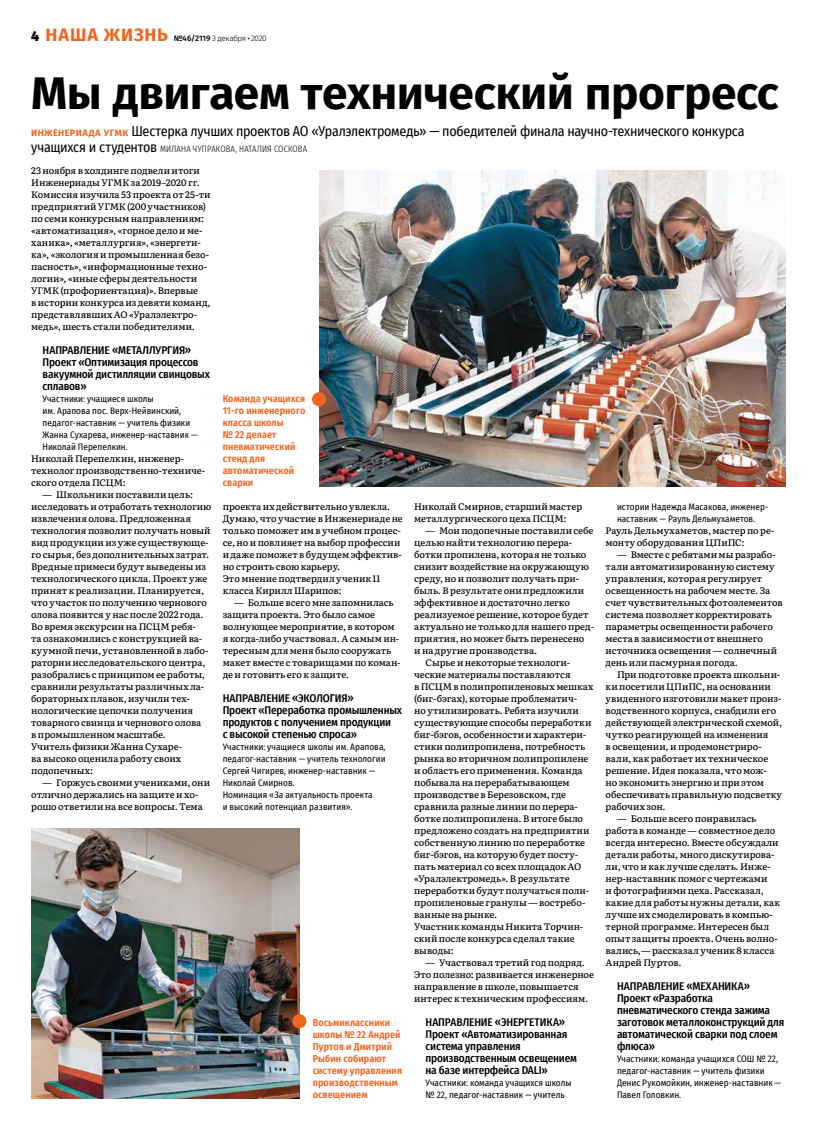
<style>
.page{position:relative;width:817px;height:1134px;background:#fff}
.page>*{position:absolute;margin:0;border:0;box-sizing:border-box;transform-origin:0 0}
.t1{font:700 46px "Fira Sans";letter-spacing:-.01em;color:#000}
.t2{font:700 18px "Fira Sans";letter-spacing:.055em;color:#f26521}
.t3{font:14px "Fira Sans Condensed";letter-spacing:-.025em;color:#000}
.t4{font:500 11.2px/12px "Fira Sans Condensed";letter-spacing:-.015em;color:#000}
.t5{font:600 10px/12px "Fira Sans Condensed";letter-spacing:.01em;color:#f26521}
.t6{font:500 9.4px/12px "Literata";letter-spacing:-.005em;color:#000}
.t7{font:9.2px/12px "Fira Sans Condensed";color:#000}
.t8{font:300 extra-condensed 9.2px "Fira Sans";letter-spacing:.02em;color:#000}
.t9{font:300 8px "Fira Sans";letter-spacing:-.035em;color:#000}
.s1{font-weight:900;font-size:14px;color:#000}
.s2{font-weight:500}
.s3{font-weight:900}
.s4{font-family:"Fira Sans";font-weight:700;font-size:9.2px;color:#f26521}
.s5{font-family:"Fira Sans Condensed";font-weight:400;font-stretch:normal;font-size:14px}
</style>
<div class="page">
<img style="left:319px;top:170px;width:466px;height:316px">
<img style="left:31px;top:828px;width:268px;height:270px">
<div style="left:292px;top:1014px;width:14px;height:14px;background:#f26521;border-radius:50%"></div>
<div style="left:312px;top:392px;width:14px;height:14px;background:#f26521;border-radius:50%"></div>
<h2 class="t2" style="left:31px;top:19px;width:138px"><span class="s1">4</span> НАША ЖИЗНЬ</h2>
<p class="t9" style="left:174px;top:32px;width:94px"><span class="s2">№46/2119</span> 3 декабря <span class="s3">·</span> 2020</p>
<h1 class="t1" style="left:31px;top:55px;width:749px">Мы двигаем технический прогресс</h1>
<h3 class="t3" style="left:31px;top:121px;width:714px"><span class="s4">ИНЖЕНЕРИАДА УГМК</span> Шестерка лучших проектов АО «Уралэлектромедь» — победителей финала научно-технического конкурса</h3>
<p class="t8" style="left:31px;top:142px;width:277px"><span class="s5">учащихся и студентов</span> МИЛАНА ЧУПРАКОВА, НАТАЛИЯ СОСКОВА</p>
<p class="t6" style="left:31px;top:164px;width:181px">23 ноября в холдинге подвели итоги Инженериады УГМК за 2019–2020 гг.<br>Комиссия изучила 53 проекта от 25-ти предприятий УГМК (200 участников) по семи конкурсным направлениям: «автоматизация», «горное дело и ме&shy;ханика», «металлургия», «энергети&shy;ка», «экология и промышленная безо&shy;пасность», «информационные техно&shy;логии», «иные сферы деятельности УГМК (профориентация)». Впервые<br>в истории конкурса из девяти команд, представлявших АО «Уралэлектро&shy;медь», шесть стали победителями.</p>
<p class="t4" style="left:43px;top:344px;width:169px">НАПРАВЛЕНИЕ «МЕТАЛЛУРГИЯ»<br>Проект «Оптимизация процессов вакуумной дистилляции свинцовых сплавов»</p>
<p class="t7" style="left:43px;top:393px;width:156px">Участники: учащиеся школы<br>им. Арапова пос. Верх-Нейвинский, педагог-наставник — учитель физики<br>Жанна Сухарева, инженер-наставник —<br>Николай Перепелкин.</p>
<p class="t6" style="left:31px;top:452px;width:175px">Николай Перепелкин, инженер&shy;технолог производственно-техниче&shy;ского отдела ПСЦМ:</p>
<p class="t6" style="left:31px;top:488px;width:181px;text-indent:11px">— Школьники поставили цель: исследовать и отработать технологию извлечения олова. Предложенная технология позволит получать новый вид продукции из уже существующе&shy;го сырья, без дополнительных затрат.<br>Вредные примеси будут выведены из технологического цикла. Проект уже принят к реализации. Планируется, что участок по получению чернового олова появится у нас после 2022 года.<br>Во время экскурсии на ПСЦМ ребя-<br>та ознакомились с конструкцией ва&shy;куумной печи, установленной в лабо&shy;ратории исследовательского центра, разобрались с принципом ее работы, сравнили результаты различных ла&shy;бораторных плавок, изучили тех&shy;нологические цепочки получения товарного свинца и чернового олова<br>в промышленном масштабе.<br>Учитель физики Жанна Сухаре-<br>ва высоко оценила работу своих подопечных:</p>
<p class="t6" style="left:31px;top:776px;width:180px;text-indent:11px">— Горжусь своими учениками, они отлично держались на защите и хо&shy;рошо ответили на все вопросы. Тема</p>
<p class="t5" style="left:223px;top:392px;width:84px">Команда учащихся<br>11-го инженерного класса школы<br>№ 22 делает пневматический стенд для автоматической сварки</p>
<p class="t6" style="left:223px;top:500px;width:181px">проекта их действительно увлекла.<br>Думаю, что участие в Инженериаде не только поможет им в учебном процес&shy;се, но и повлияет на выбор профессии и даже поможет в будущем эффектив&shy;но строить свою карьеру.<br>Это мнение подтвердил ученик 11 класса Кирилл Шарипов:</p>
<p class="t6" style="left:223px;top:596px;width:179px;text-indent:11px">— Больше всего мне запомнилась защита проекта. Это было самое волнующее мероприятие, в котором я когда-либо участвовал. А самым ин&shy;тересным для меня было сооружать макет вместе с товарищами по коман&shy;де и готовить его к защите.</p>
<p class="t4" style="left:223px;top:692px;width:181px">НАПРАВЛЕНИЕ «ЭКОЛОГИЯ»<br>Проект «Переработка промышленных продуктов с получением продукции<br>с высокой степенью спроса»</p>
<p class="t7" style="left:223px;top:741px;width:164px">Участники: учащиеся школы им. Арапова, педагог-наставник — учитель технологии Сергей Чигирев, инженер-наставник — Николай Смирнов.<br>Номинация «За актуальность проекта<br>и высокий потенциал развития».</p>
<p class="t6" style="left:414px;top:500px;width:170px">Николай Смирнов, старший мастер металлургического цеха ПСЦМ:</p>
<p class="t6" style="left:425px;top:524px;width:169px">— Мои подопечные поставили себе</p>
<p class="t6" style="left:414px;top:536px;width:159px">целью найти технологию перера-</p>
<p class="t6" style="left:414px;top:548px;width:174px">ботки пропилена, которая не только</p>
<p class="t6" style="left:414px;top:560px;width:176px">снизит воздействие на окружающую</p>
<p class="t6" style="left:414px;top:572px;width:166px">среду, но и позволит получать при-</p>
<p class="t6" style="left:414px;top:584px;width:171px">быль. В результате они предложили</p>
<p class="t6" style="left:414px;top:596px;width:157px">эффективное и достаточно легко</p>
<p class="t6" style="left:414px;top:608px;width:176px">реализуемое решение, которое будет</p>
<p class="t6" style="left:414px;top:620px;width:181px">актуально не только для нашего пред-</p>
<p class="t6" style="left:414px;top:632px;width:172px">приятия, но может быть перенесено</p>
<p class="t6" style="left:414px;top:644px;width:125px">и на другие производства.</p>
<p class="t6" style="left:425px;top:656px;width:146px">Сырье и некоторые технологи-</p>
<p class="t6" style="left:414px;top:668px;width:158px">ческие материалы поставляются</p>
<p class="t6" style="left:414px;top:680px;width:181px">в ПСЦМ в полипропиленовых мешках</p>
<p class="t6" style="left:414px;top:692px;width:164px">(биг-бэгах), которые проблематич-</p>
<p class="t6" style="left:414px;top:704px;width:166px">но утилизировать. Ребята изучили</p>
<p class="t6" style="left:414px;top:716px;width:179px">существующие способы переработки</p>
<p class="t6" style="left:414px;top:728px;width:173px">биг-бэгов, особенности и характери-</p>
<p class="t6" style="left:414px;top:740px;width:172px">стики полипропилена, потребность</p>
<p class="t6" style="left:414px;top:752px;width:176px">рынка во вторичном полипропилене</p>
<p class="t6" style="left:414px;top:764px;width:170px">и область его применения. Команда</p>
<p class="t6" style="left:414px;top:776px;width:157px">побывала на перерабатывающем</p>
<p class="t6" style="left:414px;top:788px;width:153px">производстве в Березовском, где</p>
<p class="t6" style="left:414px;top:800px;width:165px">сравнила разные линии по перера-</p>
<p class="t6" style="left:414px;top:812px;width:170px">ботке полипропилена. В итоге было</p>
<p class="t6" style="left:414px;top:824px;width:177px">предложено создать на предприятии</p>
<p class="t6" style="left:414px;top:836px;width:172px">собственную линию по переработке</p>
<p class="t6" style="left:414px;top:848px;width:165px">биг-бэгов, на которую будет посту-</p>
<p class="t6" style="left:414px;top:860px;width:169px">пать материал со всех площадок АО</p>
<p class="t6" style="left:414px;top:872px;width:157px">«Уралэлектромедь». В результате</p>
<p class="t6" style="left:414px;top:884px;width:176px">переработки будут получаться поли-</p>
<p class="t6" style="left:414px;top:896px;width:173px">пропиленовые гранулы — востребо-</p>
<p class="t6" style="left:414px;top:908px;width:85px">ванные на рынке.</p>
<p class="t6" style="left:414px;top:920px;width:171px">Участник команды Никита Торчин-</p>
<p class="t6" style="left:414px;top:932px;width:162px">ский после конкурса сделал такие</p>
<p class="t6" style="left:414px;top:944px;width:41px">выводы:</p>
<p class="t6" style="left:414px;top:956px;width:181px;text-indent:11px">— Участвовал третий год подряд.<br>Это полезно: развивается инженерное направление в школе, повышается интерес к техническим профессиям.</p>
<p class="t4" style="left:425px;top:1016px;width:153px">НАПРАВЛЕНИЕ «ЭНЕРГЕТИКА»<br>Проект «Автоматизированная система управления производственным освещением на базе интерфейса DALI»</p>
<p class="t7" style="left:425px;top:1077px;width:147px">Участники: команда учащихся школы № 22, педагог-наставник — учитель</p>
<p class="t7" style="left:617px;top:501px;width:153px">истории Надежда Масакова, инженер&shy;наставник — Рауль Дельмухаметов.</p>
<p class="t6" style="left:605px;top:524px;width:170px">Рауль Дельмухаметов, мастер по ре&shy;монту оборудования ЦПиПС:</p>
<p class="t6" style="left:605px;top:548px;width:179px;text-indent:11px">— Вместе с ребятами мы разрабо&shy;тали автоматизированную систему управления, которая регулирует освещенность на рабочем месте. За счет чувствительных фотоэлементов система позволяет корректировать параметры освещенности рабочего места в зависимости от внешнего источника освещения — солнечный день или пасмурная погода.</p>
<p class="t6" style="left:605px;top:668px;width:178px;text-indent:11px">При подготовке проекта школьни&shy;ки посетили ЦПиПС, на основании увиденного изготовили макет произ&shy;водственного корпуса, снабдили его действующей электрической схемой, чутко реагирующей на изменения<br>в освещении, и продемонстриро&shy;вали, как работает их техническое решение. Идея показала, что мож-<br>но экономить энергию и при этом обеспечивать правильную подсветку рабочих зон.</p>
<p class="t6" style="left:605px;top:812px;width:176px;text-indent:11px">— Больше всего понравилась работа в команде — совместное дело всегда интересно. Вместе обсуждали детали работы, много дискутирова&shy;ли, что и как лучше сделать. Инже&shy;нер-наставник помог с чертежами<br>и фотографиями цеха. Рассказал, какие для работы нужны детали, как лучше их смоделировать в компью&shy;терной программе. Интересен был опыт защиты проекта. Очень волно&shy;вались, — рассказал ученик 8 класса<br>Андрей Пуртов.</p>
<p class="t4" style="left:617px;top:980px;width:169px">НАПРАВЛЕНИЕ «МЕХАНИКА»<br>Проект «Разработка пневматического стенда зажима заготовок металлоконструкций для автоматической сварки под слоем флюса»</p>
<p class="t7" style="left:617px;top:1053px;width:166px">Участники: команда учащихся СОШ № 22, педагог-наставник — учитель физики<br>Денис Рукомойкин, инженер-наставник —<br>Павел Головкин.</p>
<p class="t5" style="left:313px;top:1016px;width:91px">Восьмиклассники школы № 22 Андрей<br>Пуртов и Дмитрий<br>Рыбин собирают систему управления производственным освещением</p>
</div>
